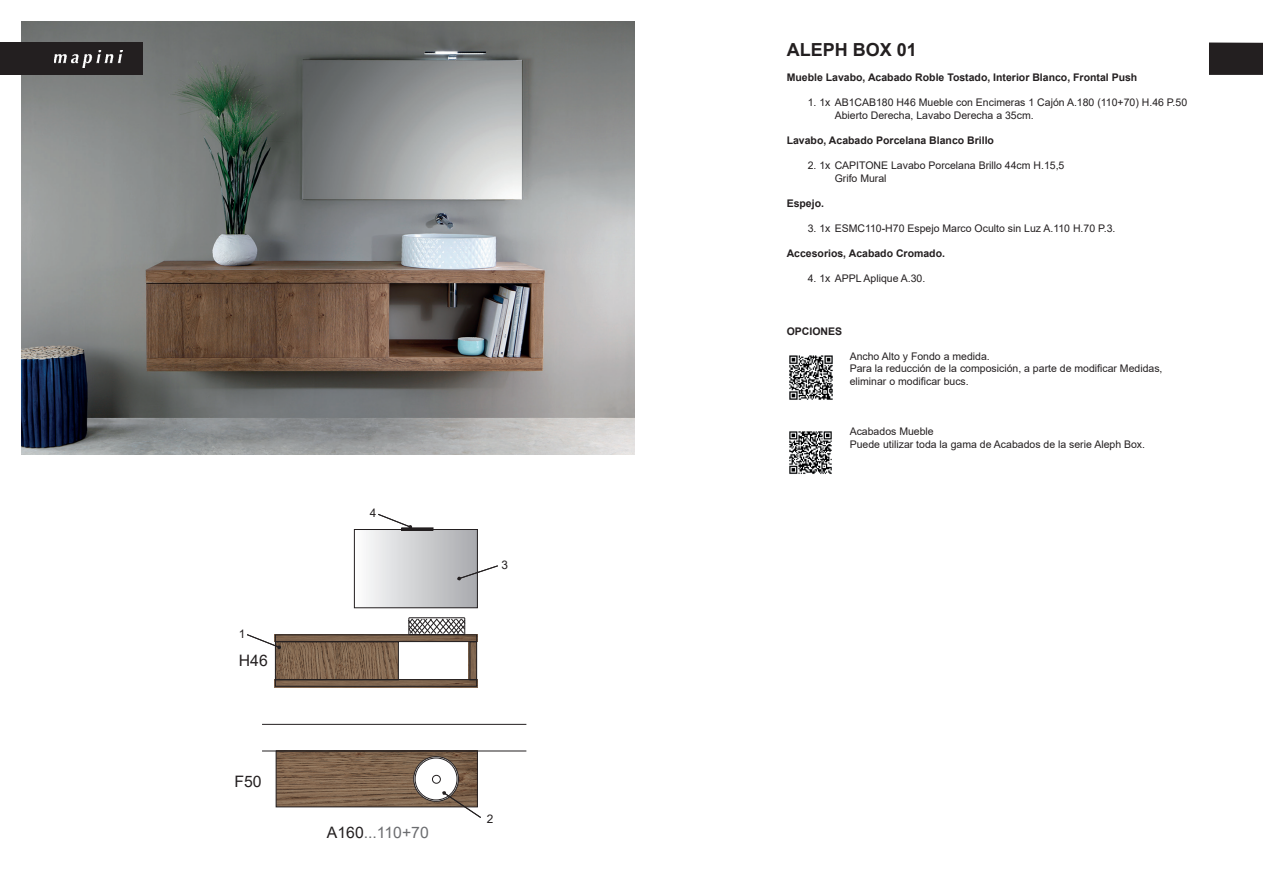
<style>
.page{position:relative;width:1263px;height:893px;background:#fff}
.page>*{position:absolute;margin:0;border:0;box-sizing:border-box;transform-origin:0 0}
.t1{font:700 18px "Arial";color:#231f20}
.t2{font:15.75px "Arial";color:#6c6d70}
.t3{font:15.75px "Arial";color:#231f20}
.t4{font:11.85px "Arial";color:#231f20}
.t5{font:10.5px/12.6px "Arial";color:#231f20}
.t6{font:700 10.5px "Arial";color:#231f20}
.s1{color:#231f20}
</style>
<div class="page">
<img style="left:21px;top:21px;width:614px;height:434px">
<div style="left:0;top:43px;width:142px;height:32px;background:#231f20"></div>
<img style="left:54px;top:50px;width:68px;height:17px">
<div style="left:1209px;top:43px;width:54px;height:32px;background:#231f20"></div>
<img style="left:277px;top:643px;width:120px;height:35px">
<img style="left:471px;top:643px;width:4px;height:35px">
<img style="left:281px;top:636px;width:194px;height:4px">
<img style="left:278px;top:752px;width:198px;height:53px">
<img style="left:277px;top:681px;width:198px;height:4px">
<div style="left:276px;top:750px;width:202px;height:57px;border:1px solid #231f20"></div>
<div style="left:354px;top:529px;width:123px;height:79px;background:linear-gradient(to right,#fdfefe,#a8a9ad)"></div>
<div style="left:354px;top:529px;width:124px;height:79px;border:1px solid #231f20"></div>
<hr style="left:262px;top:724px;width:264px;height:1px;background:#231f20">
<hr style="left:262px;top:750px;width:264px;height:1px;background:#231f20">
<svg style="left:247px;top:634px;width:34px;height:15px"></svg>
<svg style="left:378px;top:514px;width:34px;height:14px"></svg>
<svg style="left:457px;top:565px;width:41px;height:16px"></svg>
<div style="left:414px;top:757px;width:44px;height:44px;background:#fff;border-radius:50%"></div>
<div style="left:413px;top:756px;width:46px;height:46px;border:1px solid #231f20;border-radius:50%"></div>
<div style="left:275px;top:641px;width:124px;height:39px;border:1px solid #231f20"></div>
<div style="left:469px;top:641px;width:8px;height:39px;border:1px solid #231f20"></div>
<div style="left:275px;top:634px;width:202px;height:8px;border:1px solid #231f20"></div>
<div style="left:275px;top:679px;width:202px;height:8px;border:1px solid #231f20"></div>
<div style="left:432px;top:775px;width:9px;height:9px;border:1px solid #231f20;border-radius:50%"></div>
<div style="left:415px;top:757px;width:42px;height:43px;border:1px solid #231f20;border-radius:50%"></div>
<svg style="left:442px;top:791px;width:39px;height:27px"></svg>
<div style="left:401px;top:528px;width:32px;height:2px;border:1px solid #231f20"></div>
<div style="left:408px;top:617px;width:57px;height:18px;border:1px solid #231f20"></div>
<svg style="left:408px;top:618px;width:58px;height:16px"></svg>
<img style="left:789px;top:355px;width:44px;height:45px">
<img style="left:789px;top:431px;width:43px;height:43px">
<p class="t4" style="left:239px;top:625px;width:8px">1</p>
<h2 class="t3" style="left:239px;top:650px;width:30px">H46</h2>
<h2 class="t3" style="left:234px;top:770px;width:29px">F50</h2>
<p class="t4" style="left:370px;top:505px;width:8px">4</p>
<p class="t4" style="left:502px;top:556px;width:8px">3</p>
<h2 class="t2" style="left:327px;top:821px;width:103px"><span class="s1">A160</span>...110+70</h2>
<p class="t4" style="left:487px;top:811px;width:8px">2</p>
<h1 class="t1" style="left:787px;top:37px;width:132px">ALEPH BOX 01</h1>
<p class="t6" style="left:787px;top:70px;width:352px">Mueble Lavabo, Acabado Roble Tostado, Interior Blanco, Frontal Push</p>
<p class="t5" style="left:835px;top:96px;width:354px;text-indent:-27px">1. 1x AB1CAB180 H46 Mueble con Encimeras 1 Cajón A.180 (110+70) H.46 P.50<br>Abierto Derecha, Lavabo Derecha a 35cm.</p>
<p class="t6" style="left:787px;top:133px;width:209px">Lavabo, Acabado Porcelana Blanco Brillo</p>
<p class="t5" style="left:835px;top:159px;width:231px;text-indent:-27px">2. 1x CAPITONE Lavabo Porcelana Brillo 44cm H.15,5<br>Grifo Mural</p>
<p class="t6" style="left:787px;top:196px;width:39px">Espejo.</p>
<p class="t5" style="left:808px;top:222px;width:309px">3. 1x ESMC110-H70 Espejo Marco Oculto sin Luz A.110 H.70 P.3.</p>
<p class="t6" style="left:787px;top:246px;width:160px">Accesorios, Acabado Cromado.</p>
<p class="t5" style="left:808px;top:272px;width:119px">4. 1x APPL Aplique A.30.</p>
<p class="t6" style="left:787px;top:324px;width:57px">OPCIONES</p>
<p class="t5" style="left:850px;top:350px;width:314px">Ancho Alto y Fondo a medida.<br>Para la reducción de la composición, a parte de modificar Medidas, eliminar o modificar bucs.</p>
<p class="t5" style="left:850px;top:425px;width:297px">Acabados Mueble<br>Puede utilizar toda la gama de Acabados de la serie Aleph Box.</p>
</div>
